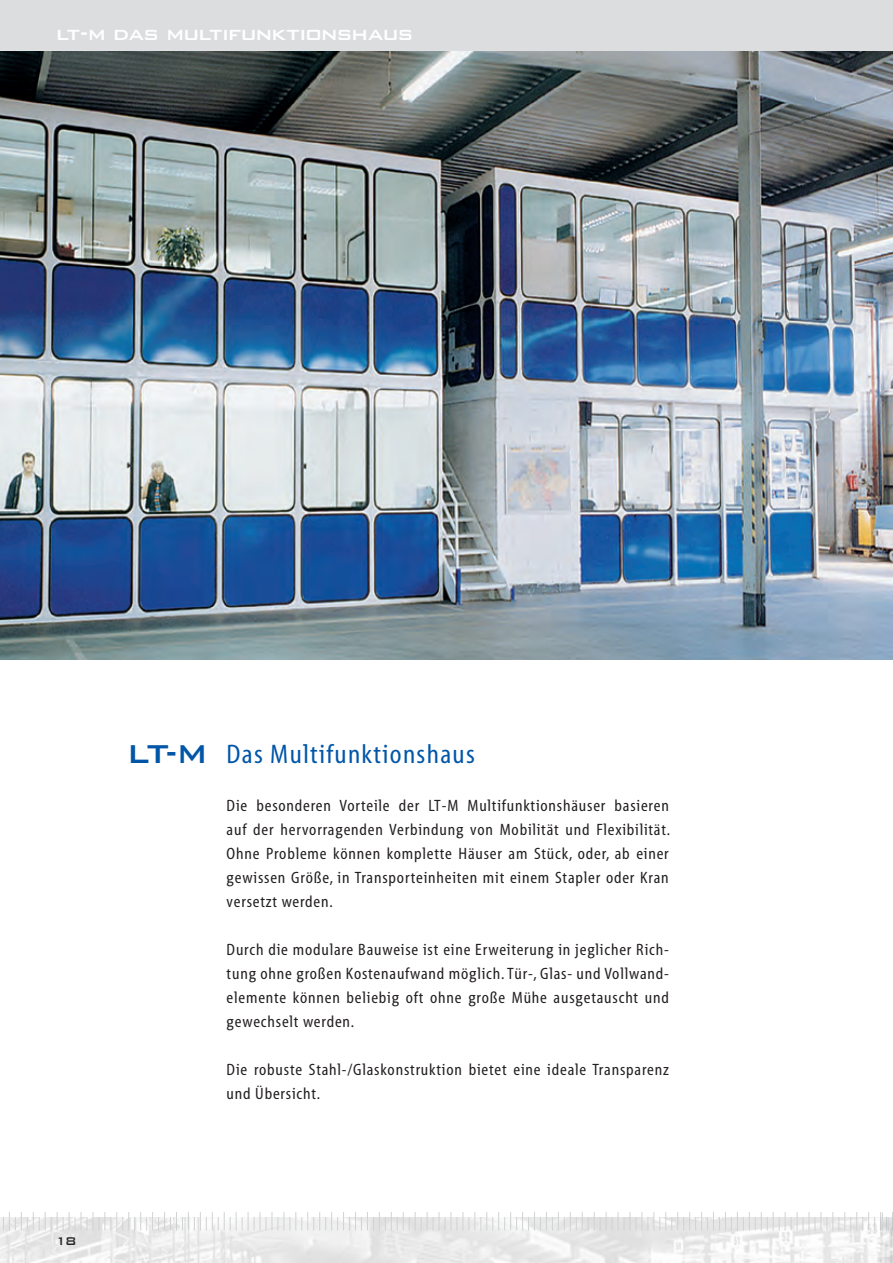
<style>
.page{position:relative;width:893px;height:1263px;background:#fff}
.page>*{position:absolute;margin:0;border:0;box-sizing:border-box;transform-origin:0 0}
.t1{font:500 34.5px "Bank Gothic BT";color:#0156a8}
.t2{font:27px "The Berlin Table";letter-spacing:.05em;color:#0156a8}
.t3{font:500 24px "Bank Gothic BT";letter-spacing:-.055em;color:#fff}
.t4{font:16.5px/24px "The Berlin Table";letter-spacing:.05em;color:#231f20;text-align:justify}
.t5{font:500 15px "Bank Gothic BT";color:#231f20}
</style>
<div class="page">
<div style="left:0;top:0;width:879px;height:51px;background:#dcdddf"></div>
<img style="left:0;top:1231px;width:880px;height:32px">
<img style="left:880px;top:1231px;width:13px;height:32px">
<svg style="left:879px;top:0;width:14px;height:51px"></svg>
<svg style="left:0;top:1212px;width:893px;height:19px"></svg>
<img style="left:0;top:51px;width:893px;height:608px">
<h3 class="t3" style="left:56px;top:20px;width:359px">lt-m das multifunktionshaus</h3>
<p class="t5" style="left:55px;top:1233px;width:23px">18</p>
<h1 class="t1" style="left:126px;top:735px;width:83px">LT-M</h1>
<h2 class="t2" style="left:227px;top:740px;width:250px">Das Multifunktionshaus</h2>
<p class="t4" style="left:227px;top:794px;width:445px">Die besonderen Vorteile der LT-M Multifunktionshäuser basieren auf der hervorragenden Verbindung von Mobilität und Flexibilität.<br>Ohne Probleme können komplette Häuser am Stück, oder, ab einer ge-wissen Größe, in Transporteinheiten mit einem Stapler oder Kran versetzt werden.</p>
<p class="t4" style="left:227px;top:938px;width:444px">Durch die modulare Bauweise ist eine Erweiterung in jeglicher Rich&shy;tung ohne großen Kostenaufwand möglich. Tür-, Glas- und Vollwand&shy;elemente können beliebig oft ohne große Mühe ausgetauscht und gewechselt werden.</p>
<p class="t4" style="left:227px;top:1058px;width:444px">Die robuste Stahl-/Glaskonstruktion bietet eine ideale Transparenz und Übersicht.</p>
</div>
